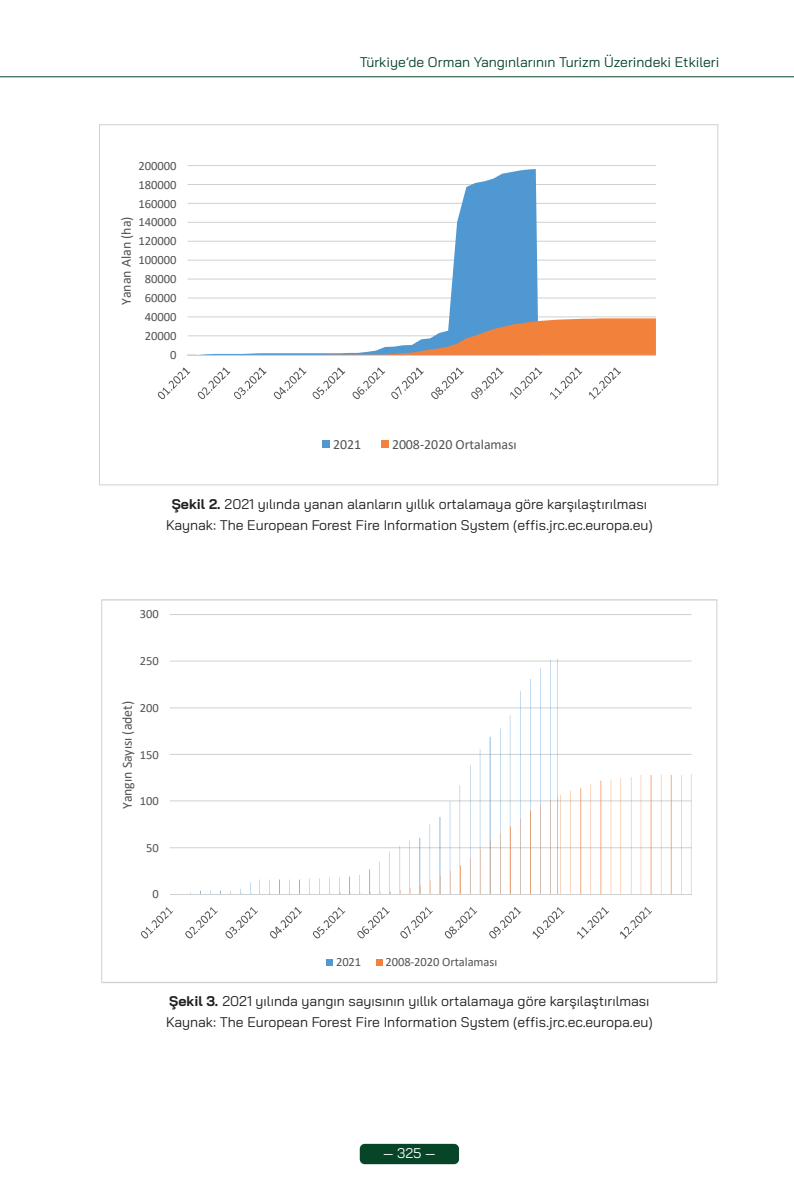
<style>
.page{position:relative;width:794px;height:1191px;background:#fff}
.page>*{position:absolute;margin:0;border:0;box-sizing:border-box;transform-origin:0 0}
.t1{font:14px/20.7px "Bai Jamjuree";color:#231f20;text-align:center}
.t2{font:14px "Bai Jamjuree";color:#074529}
.t3{font:14px "Calibri";letter-spacing:-.005em;color:#505355}
.t4{font:14px "Bai Jamjuree";color:#fff}
.t5{font:13.83px "Calibri";color:#505355}
.t6{font:12.6px "Calibri";letter-spacing:-.005em;color:#505355}
.s1{font-weight:700}
</style>
<div class="page">
<div style="left:360px;top:1143px;width:99px;height:21px;background:#074529;border-radius:5px"></div>
<hr style="left:0;top:76px;width:794px;height:1px;background:#074529">
<svg style="left:99px;top:125px;width:619px;height:360px"></svg>
<svg style="left:101px;top:599px;width:616px;height:384px"></svg>
<p class="t6" style="left:138px;top:157px;width:39px">200000</p>
<p class="t6" style="left:138px;top:176px;width:39px">180000</p>
<p class="t6" style="left:138px;top:195px;width:39px">160000</p>
<p class="t3" style="left:116px;top:305px;width:90px;rotate:-90deg">Yanan Alan (ha)</p>
<p class="t6" style="left:138px;top:213px;width:39px">140000</p>
<p class="t6" style="left:138px;top:232px;width:39px">120000</p>
<p class="t6" style="left:138px;top:251px;width:39px">100000</p>
<p class="t6" style="left:145px;top:270px;width:33px">80000</p>
<p class="t6" style="left:145px;top:289px;width:33px">60000</p>
<p class="t6" style="left:145px;top:308px;width:33px">40000</p>
<p class="t6" style="left:145px;top:327px;width:33px">20000</p>
<p class="t6" style="left:170px;top:346px;width:8px">0</p>
<p class="t2" style="left:360px;top:50px;width:361px">Türkiye’de Orman Yangınlarının Turizm Üzerindeki Etkileri</p>
<p class="t3" style="left:333px;top:434px;width:29px">2021</p>
<p class="t3" style="left:392px;top:434px;width:126px">2008-2020 Ortalaması</p>
<p class="t1" style="left:166px;top:493px;width:488px"><span class="s1">Şekil 2.</span> 2021 yılında yanan alanların yıllık ortalamaya göre karşılaştırılması<br>Kaynak: The European Forest Fire Information System (effis.jrc.ec.europa.eu)</p>
<p class="t6" style="left:138px;top:598px;width:21px">200</p>
<p class="t6" style="left:140px;top:605px;width:20px">300</p>
<p class="t6" style="left:138px;top:645px;width:21px">150</p>
<p class="t6" style="left:140px;top:652px;width:20px">250</p>
<p class="t6" style="left:138px;top:692px;width:21px">100</p>
<p class="t5" style="left:118px;top:809px;width:110px;rotate:-90deg">Yangın Sayısı (adet)</p>
<p class="t6" style="left:140px;top:698px;width:20px">200</p>
<p class="t6" style="left:144px;top:738px;width:14px">50</p>
<p class="t6" style="left:140px;top:745px;width:20px">150</p>
<p class="t6" style="left:150px;top:785px;width:8px">0</p>
<p class="t6" style="left:140px;top:792px;width:20px">100</p>
<p class="t6" style="left:146px;top:838px;width:14px">50</p>
<p class="t6" style="left:152px;top:885px;width:8px">0</p>
<p class="t6" style="left:336px;top:953px;width:27px">2021</p>
<p class="t6" style="left:385px;top:953px;width:113px">2008-2020 Ortalaması</p>
<p class="t1" style="left:166px;top:990px;width:488px;text-align:left"><span class="s1">Şekil 3.</span> 2021 yılında yangın sayısının yıllık ortalamaya göre karşılaştırılması<br>Kaynak: The European Forest Fire Information System (effis.jrc.ec.europa.eu)</p>
<p class="t4" style="left:383px;top:1141px;width:54px">— 325 —</p>
</div>
